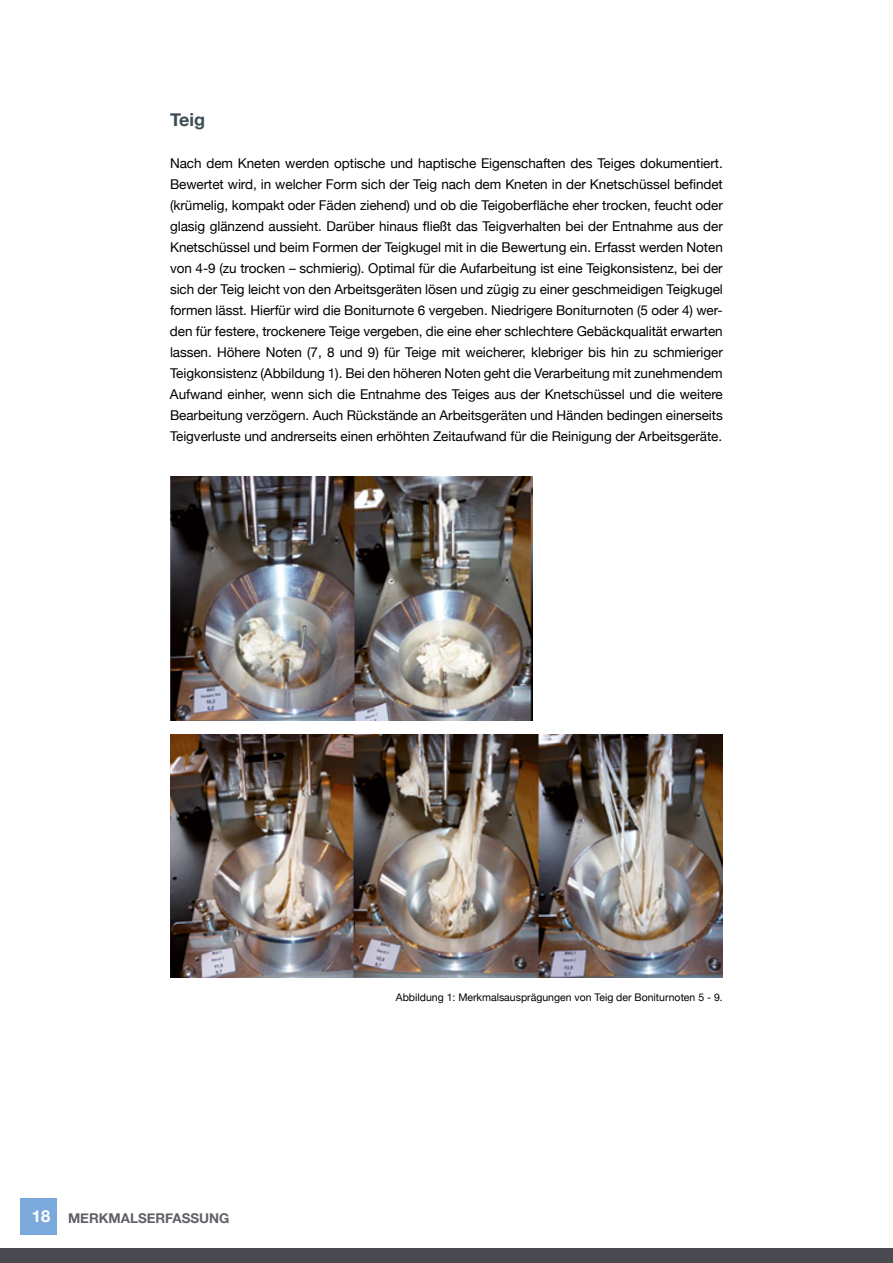
<style>
.page{position:relative;width:893px;height:1263px;background:#fff}
.page>*{position:absolute;margin:0;border:0;box-sizing:border-box;transform-origin:0 0}
.t1{font:700 18px "Helvetica Neue";color:#3d4d54}
.t2{font:13.5px/21px "Helvetica Neue";letter-spacing:-.005em;color:#000;text-align:justify}
.t3{font:700 13.5px "Helvetica Neue";color:#626066}
.t4{font:10.5px "Helvetica Neue";color:#000}
.s1{font-size:16.5px;color:#fff}
</style>
<div class="page">
<div style="left:0;top:1248px;width:893px;height:15px;background:#4a494f"></div>
<div style="left:20px;top:1199px;width:36px;height:36px;background:#7ca9db"></div>
<img style="left:170px;top:476px;width:363px;height:245px">
<img style="left:170px;top:734px;width:553px;height:243px">
<h1 class="t1" style="left:170px;top:105px;width:36px">Teig</h1>
<p class="t2" style="left:170px;top:153px;width:554px">Nach dem Kneten werden optische und haptische Eigenschaften des Teiges dokumentiert.<br>Bewertet wird, in welcher Form sich der Teig nach dem Kneten in der Knetschüssel befindet (krümelig, kompakt oder Fäden ziehend) und ob die Teigoberfläche eher trocken, feucht oder glasig glänzend aussieht. Darüber hinaus fließt das Teigverhalten bei der Entnahme aus der Knetschüssel und beim Formen der Teigkugel mit in die Bewertung ein. Erfasst werden Noten von 4-9 (zu trocken – schmierig). Optimal für die Aufarbeitung ist eine Teigkonsistenz, bei der sich der Teig leicht von den Arbeitsgeräten lösen und zügig zu einer geschmeidigen Teigkugel formen lässt. Hierfür wird die Boniturnote 6 vergeben. Niedrigere Boniturnoten (5 oder 4) wer&shy;den für festere, trockenere Teige vergeben, die eine eher schlechtere Gebäckqualität erwarten lassen. Höhere Noten (7, 8 und 9) für Teige mit weicherer, klebriger bis hin zu schmieriger Teigkonsistenz (Abbildung 1). Bei den höheren Noten geht die Verarbeitung mit zunehmendem Aufwand einher, wenn sich die Entnahme des Teiges aus der Knetschüssel und die weitere Bearbeitung verzögern. Auch Rückstände an Arbeitsgeräten und Händen bedingen einerseits Teigverluste und andrerseits einen erhöhten Zeitaufwand für die Reinigung der Arbeitsgeräte.</p>
<p class="t3" style="left:32px;top:1208px;width:199px"><span class="s1">18</span> MERKMALSERFASSUNG</p>
<p class="t4" style="left:396px;top:990px;width:328px">Abbildung 1: Merkmalsausprägungen von Teig der Boniturnoten 5 - 9.</p>
</div>
